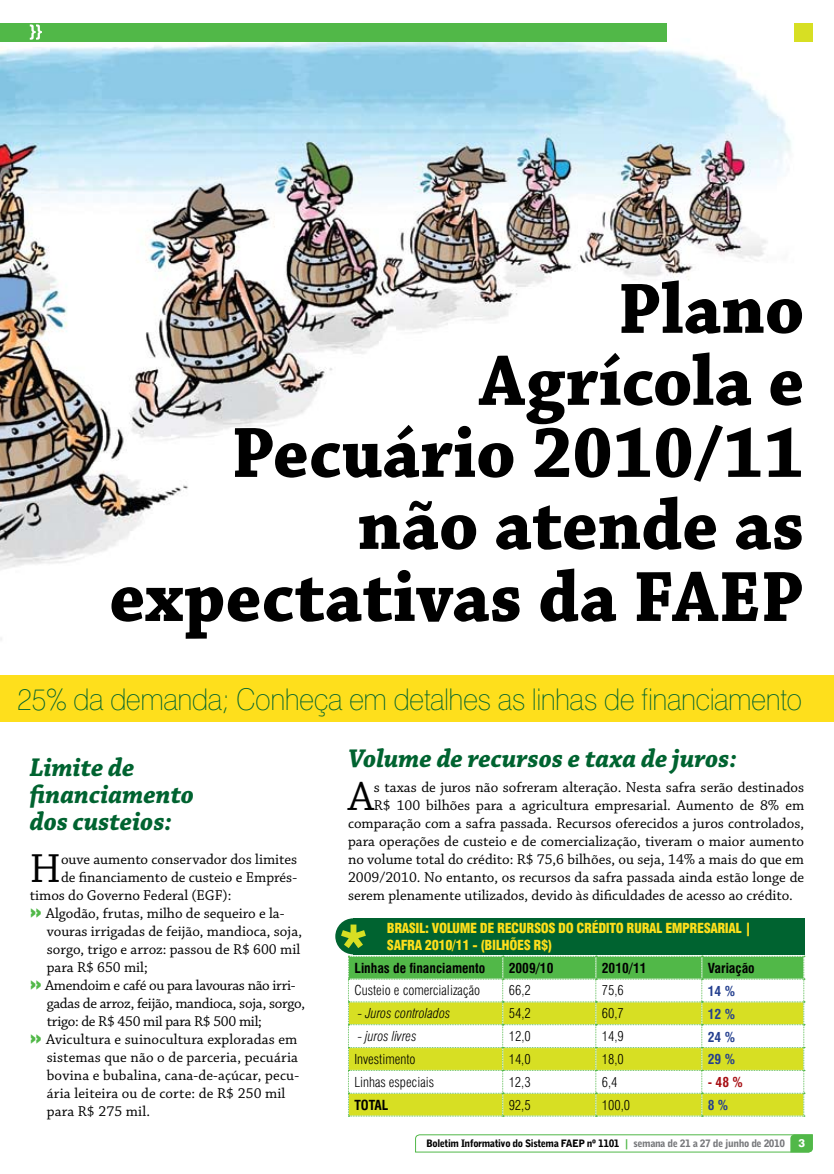
<style>
.page{position:relative;width:834px;height:1174px;background:#fff}
.page>*{position:absolute;margin:0;border:0;box-sizing:border-box;transform-origin:0 0}
.t1{font:700 75px/72px "Chaparral Pro";color:#000;text-align:right;scale:.96 1}
.t2{font:42.75px "Chaparral Pro";color:#000}
.t3{font:100 30px "Swiss 721 BT";letter-spacing:-.02em;color:#006330;scale:.96 1}
.t4{font:italic 700 27px/27px "Chaparral Pro";color:#006330;scale:.96 1}
.t5{font:15px "Chaparral Pro";color:#000}
.t6{font:15px "Chaparral Pro";letter-spacing:-.02em;color:#000}
.t7{font:300 condensed 13.5px "Swiss 721 BT";color:#000}
.t8{font:900 condensed 13.5px "Swiss 721 BT";letter-spacing:-.03em;color:#fedf1c}
.t9{font:700 condensed 13.5px "Swiss 721 BT";color:#000}
.t10{font:italic 300 condensed 13.5px "Swiss 721 BT";color:#000}
.t11{font:700 condensed 13.5px "Swiss 721 BT";color:#25408f}
.t12{font:700 condensed 13.5px "Swiss 721 BT";color:#a70e13}
.t13{font:900 10.2px "Bell Gothic BT";letter-spacing:-.04em;color:#000}
.s1{font-family:"Swiss 721 BT";font-weight:900;font-stretch:expanded;font-size:18px;color:#51b848}
.s2{font-family:"Bell Centennial BT Bold Listing";font-weight:400;color:#51b848}
.s3{color:#77787b}
.s4{font-family:"Swiss 721 BT";font-weight:800;font-size:11.25px;color:#fff}
</style>
<div class="page">
<svg style="left:415px;top:1134px;width:398px;height:18px"></svg>
<img style="left:0;top:23px;width:804px;height:617px">
<div style="left:0;top:23px;width:666px;height:18px;background:#51b848"></div>
<svg style="left:30px;top:24px;width:12px;height:16px"></svg>
<div style="left:794px;top:23px;width:18px;height:18px;background:#d7df23"></div>
<div style="left:0;top:675px;width:833px;height:46px;background:#fedf1c"></div>
<svg style="left:348px;top:956px;width:456px;height:160px"></svg>
<div style="left:353px;top:918px;width:451px;height:36px;background:#006330"></div>
<div style="left:335px;top:918px;width:36px;height:36px;background:#006330;border-radius:50%"></div>
<svg style="left:341px;top:924px;width:25px;height:24px"></svg>
<h1 class="t1" style="left:109px;top:276px;width:725px">Plano<br>Agrícola e<br>Pecuário 2010/11 não atende as expectativas da FAEP</h1>
<h3 class="t3" style="left:17px;top:681px;width:819px">25% da demanda; Conheça em detalhes as linhas de financiamento</h3>
<h3 class="t4" style="left:348px;top:746px;width:406px">Volume de recursos e taxa de juros:</h3>
<h2 class="t2" style="left:348px;top:773px;width:27px">A</h2>
<p class="t5" style="left:374px;top:779px;width:431px">s taxas de juros não sofreram alteração. Nesta safra serão destinados</p>
<h3 class="t4" style="left:30px;top:755px;width:173px">Limite de financiamento dos custeios:</h3>
<p class="t5" style="left:374px;top:797px;width:431px">R$ 100 bilhões para a agricultura empresarial. Aumento de 8% em</p>
<p class="t5" style="left:348px;top:815px;width:457px">comparação com a safra passada. Recursos oferecidos a juros controlados,</p>
<p class="t5" style="left:348px;top:833px;width:457px">para operações de custeio e de comercialização, tiveram o maior aumento</p>
<p class="t5" style="left:348px;top:851px;width:457px">no volume total do crédito: R$ 75,6 bilhões, ou seja, 14% a mais do que em</p>
<p class="t5" style="left:348px;top:869px;width:457px">2009/2010. No entanto, os recursos da safra passada ainda estão longe de</p>
<p class="t5" style="left:348px;top:887px;width:446px">serem plenamente utilizados, devido às dificuldades de acesso ao crédito.</p>
<h2 class="t2" style="left:30px;top:845px;width:33px">H</h2>
<p class="t5" style="left:61px;top:851px;width:238px">ouve aumento conservador dos limites</p>
<p class="t5" style="left:61px;top:869px;width:238px">de financiamento de custeio e Emprés-</p>
<p class="t5" style="left:30px;top:887px;width:203px">timos do Governo Federal (EGF):</p>
<p class="t5" style="left:30px;top:905px;width:256px"><span class="s1">»</span> Algodão, frutas, milho de sequeiro e la-</p>
<p class="t5" style="left:47px;top:923px;width:257px">vouras irrigadas de feijão, mandioca, soja,</p>
<p class="t5" style="left:47px;top:941px;width:255px">sorgo, trigo e arroz: passou de R$ 600 mil</p>
<p class="t5" style="left:47px;top:959px;width:102px">para R$ 650 mil;</p>
<p class="t6" style="left:30px;top:977px;width:267px"><span class="s1">»</span> Amendoim e café ou para lavouras não irri-</p>
<p class="t6" style="left:47px;top:995px;width:260px">gadas de arroz, feijão, mandioca, soja, sorgo,</p>
<p class="t6" style="left:47px;top:1013px;width:216px">trigo: de R$ 450 mil para R$ 500 mil;</p>
<p class="t5" style="left:30px;top:1031px;width:269px"><span class="s1">»</span> Avicultura e suinocultura exploradas em</p>
<p class="t5" style="left:47px;top:1049px;width:253px">sistemas que não o de parceria, pecuária</p>
<p class="t5" style="left:47px;top:1067px;width:254px">bovina e bubalina, cana-de-açúcar, pecu-</p>
<p class="t5" style="left:47px;top:1085px;width:240px">ária leiteira ou de corte: de R$ 250 mil</p>
<p class="t5" style="left:47px;top:1103px;width:105px">para R$ 275 mil.</p>
<p class="t8" style="left:387px;top:920px;width:287px">BRASIL: VOLUME DE RECURSOS DO CRÉDITO RURAL EMPRES</p>
<p class="t8" style="left:710px;top:920px;width:42px">ARIAL |</p>
<p class="t8" style="left:387px;top:936px;width:167px">SAFRA 2010/11 - (BILHÕES R$)</p>
<p class="t9" style="left:354px;top:960px;width:132px">Linhas de financiamento</p>
<p class="t9" style="left:508px;top:960px;width:46px">2009/10</p>
<p class="t9" style="left:601px;top:960px;width:46px">2010/11</p>
<p class="t9" style="left:707px;top:960px;width:48px">Variação</p>
<p class="t7" style="left:354px;top:982px;width:127px">Custeio e comercialização</p>
<p class="t7" style="left:508px;top:982px;width:24px">66,2</p>
<p class="t7" style="left:601px;top:982px;width:24px">75,6</p>
<p class="t11" style="left:707px;top:983px;width:29px">14 %</p>
<p class="t10" style="left:357px;top:1005px;width:94px">- Juros controlados</p>
<p class="t7" style="left:508px;top:1005px;width:24px">54,2</p>
<p class="t7" style="left:601px;top:1005px;width:24px">60,7</p>
<p class="t11" style="left:707px;top:1005px;width:29px">12 %</p>
<p class="t10" style="left:357px;top:1028px;width:60px">- juros livres</p>
<p class="t7" style="left:508px;top:1028px;width:24px">12,0</p>
<p class="t7" style="left:601px;top:1028px;width:24px">14,9</p>
<p class="t11" style="left:707px;top:1028px;width:29px">24 %</p>
<p class="t7" style="left:354px;top:1050px;width:63px">Investimento</p>
<p class="t7" style="left:508px;top:1050px;width:24px">14,0</p>
<p class="t7" style="left:601px;top:1050px;width:24px">18,0</p>
<p class="t11" style="left:707px;top:1051px;width:29px">29 %</p>
<p class="t7" style="left:354px;top:1073px;width:81px">Linhas especiais</p>
<p class="t7" style="left:508px;top:1073px;width:24px">12,3</p>
<p class="t7" style="left:601px;top:1073px;width:17px">6,4</p>
<p class="t12" style="left:707px;top:1074px;width:37px">- 48 %</p>
<p class="t9" style="left:354px;top:1097px;width:36px">TOTAL</p>
<p class="t7" style="left:508px;top:1096px;width:24px">92,5</p>
<p class="t7" style="left:601px;top:1096px;width:30px">100,0</p>
<p class="t11" style="left:707px;top:1097px;width:22px">8 %</p>
<p class="t13" style="left:426px;top:1137px;width:380px">Boletim Informativo do Sistema FAEP nº 1101 <span class="s2">|</span> <span class="s3">semana de 21 a 27 de junho de 2010</span> <span class="s4">3</span></p>
</div>
